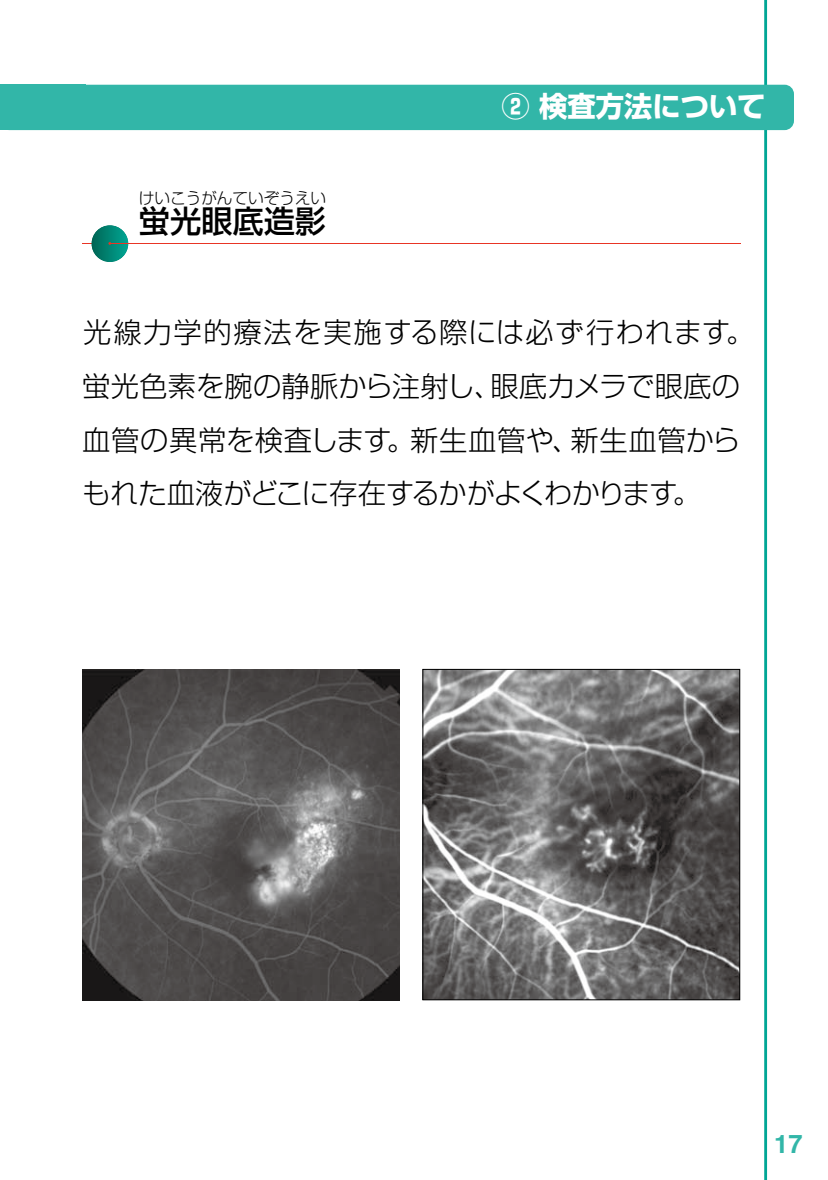
<style>
.page{position:relative;width:828px;height:1180px;background:#fff}
.page>*{position:absolute;margin:0;border:0;box-sizing:border-box;transform-origin:0 0}
.t1{font:500 31.2px "Shin Go Pro";color:#000}
.t2{font:300 28.4px/53.8px "Shin Go Pro";letter-spacing:.005em;color:#000}
.t3{font:700 28.4px "Shin Go Pro";color:#fff}
.t4{font:700 25.6px "Helvetica";color:#32b6a8}
.t5{font:300 15.6px "Shin Go Pro";color:#000}
</style>
<div class="page">
<hr style="left:764px;top:0;width:3px;height:1179px;background:#00a695">
<div style="left:0;top:85px;width:794px;height:45px;background:#32b6a8;border-radius:9px"></div>
<div style="left:92px;top:225px;width:36px;height:37px;background:linear-gradient(to right,#016756,#00a491);border-radius:18px"></div>
<svg style="left:82px;top:242px;width:29px;height:3px"></svg>
<hr style="left:110px;top:243px;width:630px;height:1px;background:#e83525">
<img style="left:82px;top:669px;width:318px;height:331px">
<img style="left:424px;top:671px;width:314px;height:327px">
<div style="left:422px;top:669px;width:318px;height:331px;border:1px solid #000"></div>
<p class="t5" style="left:139px;top:185px;width:189px">けいこうがんていぞうえい</p>
<p class="t1" style="left:139px;top:196px;width:189px">蛍光眼底造影</p>
<p class="t3" style="left:501px;top:84px;width:266px">② 検査方法について</p>
<p class="t2" style="left:82px;top:301px;width:673px">光線力学的療法を実施する際には必ず行われます。蛍光色素を腕の静脈から注射し、眼底カメラで眼底の血管の異常を検査します。新生血管や、新生血管からもれた血液がどこに存在するかがよくわかります。</p>
<p class="t4" style="left:774px;top:1127px;width:30px">17</p>
</div>
